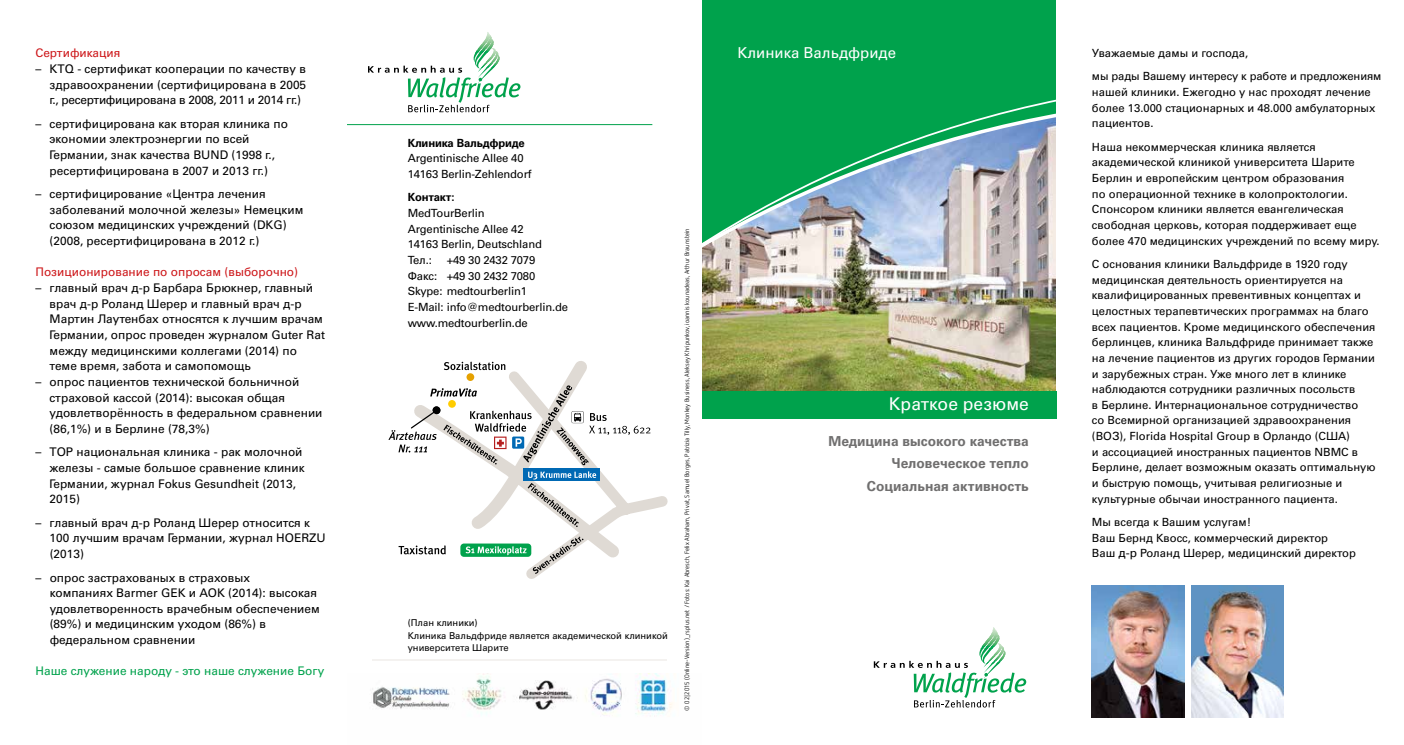
<style>
.page{position:relative;width:1404px;height:745px;background:#fff}
.page>*{position:absolute;margin:0;border:0;box-sizing:border-box;transform-origin:0 0}
.t1{font:17.5px "Univers Cyr";color:#fff}
.t2{font:15px "Univers Cyr";color:#fff}
.t3{font:700 13.75px/22.5px "Univers Cyr";color:#706f6f;text-align:right}
.t4{font:11.88px/15.6px "Univers Cyr";color:#000}
.t5{font:11.88px "Univers Cyr";color:#cd171a}
.t6{font:11.88px "Univers Cyr";color:#00a24c}
.t7{font:11.25px/15.6px "Univers Cyr";color:#000}
.t8{font:700 11.25px "Univers Cyr";letter-spacing:-.015em;color:#000}
.t9{font:9.38px/12.5px "Univers Cyr";color:#000}
.t10{font:6.25px "Netto Offc";color:#000}
.s1{font-size:11.88px}
</style>
<div class="page">
<div style="left:702px;top:0;width:354px;height:97px;background:#00a24c"></div>
<img style="left:702px;top:253px;width:354px;height:138px">
<svg style="left:702px;top:97px;width:354px;height:156px;background:#66b094"></svg>
<img style="left:372px;top:673px;width:301px;height:42px">
<hr style="left:372px;top:659px;width:294px;height:1px;background:#f4f2f0">
<svg style="left:388px;top:361px;width:280px;height:217px"></svg>
<hr style="left:347px;top:124px;width:305px;height:1px;background:#00a24c">
<svg style="left:873px;top:627px;width:153px;height:80px"></svg>
<svg style="left:368px;top:32px;width:152px;height:80px"></svg>
<div style="left:702px;top:391px;width:354px;height:27px;background:#00a24c"></div>
<img style="left:1091px;top:585px;width:92px;height:131px">
<img style="left:1191px;top:585px;width:92px;height:131px">
<p class="t5" style="left:35px;top:46px;width:86px">Сертификация</p>
<p class="t4" style="left:50px;top:61px;width:258px;text-align:justify;text-indent:-14px">– KTQ - сертификат кооперации по качеству в здравоохранении (сертифицирована в 2005 г., ресертифицирована в 2008, 2011 и 2014 гг.)</p>
<p class="t4" style="left:50px;top:115px;width:240px;text-indent:-14px">– сертифицирована как вторая клиника по экономии электроэнергии по всей Германии, знак качества BUND (1998 г., ресертифицирована в 2007 и 2013 гг.)</p>
<p class="t4" style="left:50px;top:186px;width:255px;text-indent:-14px">– сертифицирование «Центра лечения заболеваний молочной железы» Немецким союзом медицинских учреждений (DKG) (2008, ресертифицирована в 2012 г.)</p>
<p class="t5" style="left:35px;top:265px;width:264px">Позиционирование по опросам (выборочно)</p>
<p class="t4" style="left:50px;top:280px;width:277px;text-indent:-14px">– главный врач д-р Барбара Брюкнер, главный врач д-р Роланд Шерер и главный врач д-р Мартин Лаутенбах относятся к лучшим врачам Германии, опрос проведен журналом Guter Rat между медицинскими коллегами (2014) по теме время, забота и самопомощь</p>
<p class="t4" style="left:50px;top:373px;width:274px;text-indent:-14px">– опрос пациентов технической больничной страховой кассой (2014): высокая общая удовлетворённость в федеральном сравнении (86,1%) и в Берлине (78,3%)</p>
<p class="t4" style="left:50px;top:444px;width:256px;text-indent:-14px">– TOP национальная клиника - рак молочной железы - самые большое сравнение клиник<br>Германии, журнал Fokus Gesundheit (2013,<br>2015)</p>
<p class="t4" style="left:50px;top:514px;width:277px;text-indent:-14px">– главный врач д-р Роланд Шерер относится к<br>100 лучшим врачам Германии, журнал HOERZU (2013)</p>
<p class="t4" style="left:50px;top:569px;width:271px;text-indent:-14px">– опрос застрахованых в страховых<br>компаниях Barmer GEK и AOK (2014): высокая удовлетворенность врачебным обеспечением (89%) и медицинским уходом (86%) в федеральном сравнении</p>
<p class="t6" style="left:35px;top:663px;width:290px">Наше служение народу - это наше служение Богу</p>
<p class="t8" style="left:407px;top:136px;width:118px">Клиника Вальдфриде</p>
<p class="t7" style="left:407px;top:150px;width:125px">Argentinische Allee 40<br>14163 Berlin-Zehlendorf</p>
<p class="t8" style="left:407px;top:191px;width:48px">Контакт:</p>
<p class="t7" style="left:407px;top:205px;width:136px">MedTourBerlin<br>Argentinische Allee 42<br>14163 Berlin, Deutschland<br>Тел.:</p>
<p class="t7" style="left:407px;top:252px;width:162px;text-indent:39px">+49 30 2432 7079<br>Факс: +49 30 2432 7080<br>Skype: medtourberlin1<br>E-Mail: info@medtourberlin.de www.medtourberlin.de</p>
<p class="t9" style="left:407px;top:616px;width:262px">(План клиники)<br>Клиника Вальдфриде является академической клиникой университета Шарите</p>
<p class="t10" style="left:683px;top:710px;width:483px;rotate:-90deg">© 02|2015 (Online-Version)_rsplus.net / Fotos: Kai Abresch, Felix Abraham, Privat, Samuel Borges, Patrizia Tilly, Monkey Business, Aleksey Khripunkov, ioannis kounadeas, Arthur Braunstein</p>
<h2 class="t2" style="left:737px;top:44px;width:160px">Клиника Вальдфриде</h2>
<h1 class="t1" style="left:888px;top:393px;width:141px">Краткое резюме</h1>
<p class="t3" style="left:828px;top:429px;width:202px">Медицина высокого качества<br>Человеческое тепло<br>Социальная активность</p>
<p class="t7" style="left:1091px;top:41px;width:291px;line-height:23.4px">Уважаемые дамы и господа,<br>мы рады Вашему интересу к работе и предложениям</p>
<p class="t7" style="left:1091px;top:84px;width:285px">нашей клиники. Ежегодно у нас проходят лечение более 13.000 стационарных и 48.000 амбулаторных пациентов.</p>
<p class="t7" style="left:1091px;top:139px;width:289px">Наша некоммерческая клиника является академической клиникой университета Шарите Берлин и европейским центром образования<br>по операционной технике в колопроктологии.<br>Спонсором клиники является евангелическая свободная церковь, которая поддерживает еще более 470 медицинских учреждений по всему миру.</p>
<p class="t7" style="left:1091px;top:256px;width:285px">С основания клиники Вальдфриде в 1920 году медицинская деятельность ориентируется на квалифицированных превентивных концептах и целостных терапевтических программах на благо всех пациентов. Кроме медицинского обеспечения берлинцев, клиника Вальдфриде принимает также на лечение пациентов из других городов Германии и зарубежных стран. Уже много лет в клинике наблюдаются сотрудники различных посольств<br>в Берлине. Интернациональное сотрудничество<br>со Всемирной организацией здравоохранения (ВОЗ), Florida Hospital Group в Орландо (США)<br>и ассоциацией иностранных пациентов NBMC в Берлине, делает возможным оказать оптимальную и быструю помощь, учитывая религиозные и культурные обычаи иностранного пациента.</p>
<p class="t7" style="left:1091px;top:514px;width:265px">Мы всегда к Вашим услугам!<br>Ваш Бернд Квосс, коммерческий директор<br>Ваш <span class="s1">д-р</span> Роланд Шерер, медицинский директор</p>
</div>
